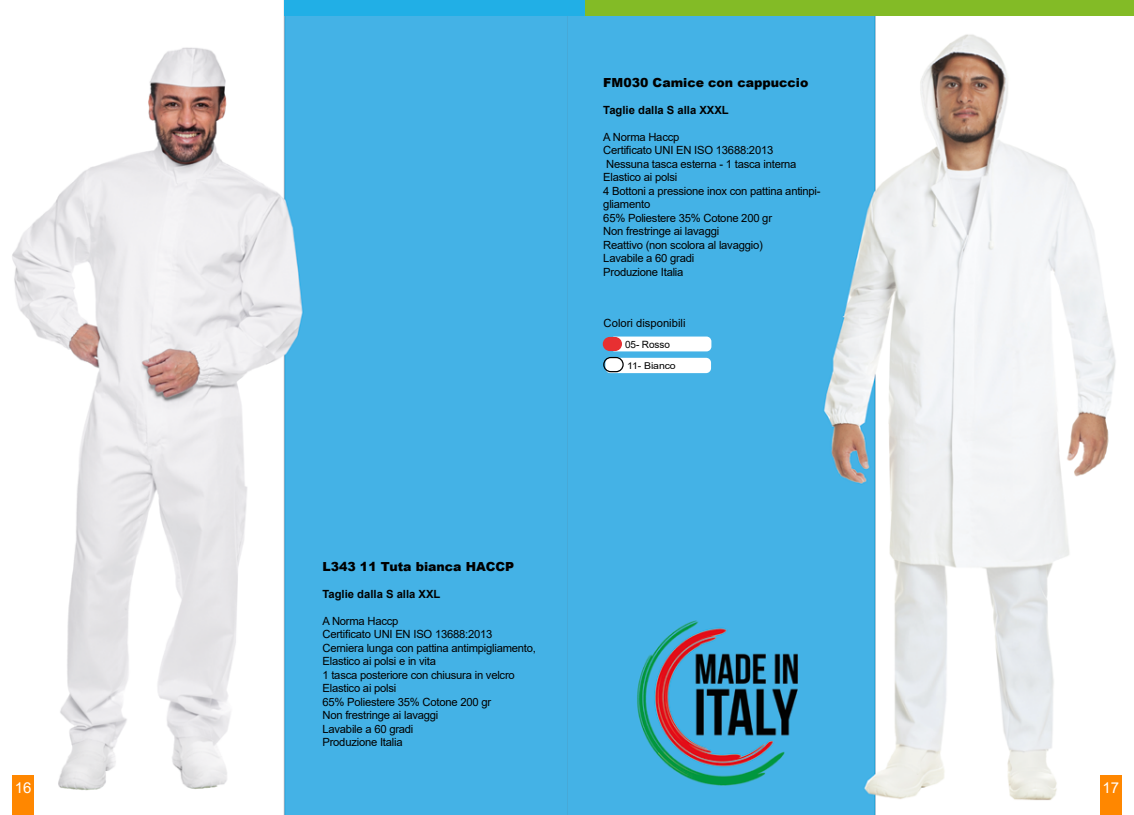
<style>
.page{position:relative;width:1134px;height:815px;background:#fff}
.page>*{position:absolute;margin:0;border:0;box-sizing:border-box;transform-origin:0 0}
.t1{font:15px "Arial";color:#fff}
.t2{font:900 12.5px "Arial";color:#000}
.t3{font:11.25px/13.5px "Arial";letter-spacing:-.02em;color:#000}
.t4{font:700 11.25px "Arial";color:#000}
.t5{font:11.25px "Arial";color:#000}
.t6{font:10px "Arial";letter-spacing:-.01em;color:#000}
.t7{font:9.38px "Arial";letter-spacing:-.01em;color:#000;scale:1.12 1}
</style>
<div class="page">
<img style="left:12px;top:0;width:1110px;height:815px">
<div style="left:610px;top:337px;width:101px;height:14px;background:#fff;border-radius:5px"></div>
<div style="left:603px;top:337px;width:19px;height:14px;background:#e73032;border-radius:7px"></div>
<div style="left:605px;top:358px;width:106px;height:15px;background:#fff;border-radius:5px"></div>
<div style="left:603px;top:357px;width:21px;height:15px;border:1px solid #000;border-radius:7px"></div>
<div style="left:285px;top:0;width:849px;height:16px;background:#83bb26"></div>
<div style="left:285px;top:0;width:300px;height:16px;background:#21afe6"></div>
<div style="left:1100px;top:775px;width:21px;height:40px;background:#ff8700"></div>
<div style="left:12px;top:775px;width:22px;height:40px;background:#ff8700"></div>
<p class="t2" style="left:603px;top:73px;width:207px">FM030 Camice con cappuccio</p>
<p class="t4" style="left:603px;top:102px;width:127px">Taglie dalla S alla XXXL</p>
<p class="t3" style="left:603px;top:130px;width:219px">A Norma Haccp<br>Certificato UNI EN ISO 13688:2013<br>Nessuna tasca esterna - 1 tasca interna<br>Elastico ai polsi<br>4 Bottoni a pressione inox con pattina antinpi&shy;gliamento<br>65% Poliestere 35% Cotone 200 gr<br>Non frestringe ai lavaggi<br>Reattivo (non scolora al lavaggio)<br>Lavabile a 60 gradi<br>Produzione Italia</p>
<p class="t5" style="left:604px;top:315px;width:83px">Colori disponibili</p>
<p class="t6" style="left:625px;top:337px;width:46px">05- Rosso</p>
<p class="t7" style="left:627px;top:360px;width:45px">11- Bianco</p>
<p class="t2" style="left:322px;top:557px;width:193px">L343 11 Tuta bianca HACCP</p>
<p class="t4" style="left:322px;top:586px;width:119px">Taglie dalla S alla XXL</p>
<p class="t3" style="left:322px;top:614px;width:215px">A Norma Haccp<br>Certificato UNI EN ISO 13688:2013<br>Cerniera lunga con pattina antimpigliamento,<br>Elastico ai polsi e in vita<br>1 tasca posteriore con chiusura in velcro<br>Elastico ai polsi<br>65% Poliestere 35% Cotone 200 gr<br>Non frestringe ai lavaggi<br>Lavabile a 60 gradi<br>Produzione Italia</p>
<h1 class="t1" style="left:15px;top:778px;width:18px">16</h1>
<h1 class="t1" style="left:1102px;top:778px;width:18px">17</h1>
</div>
